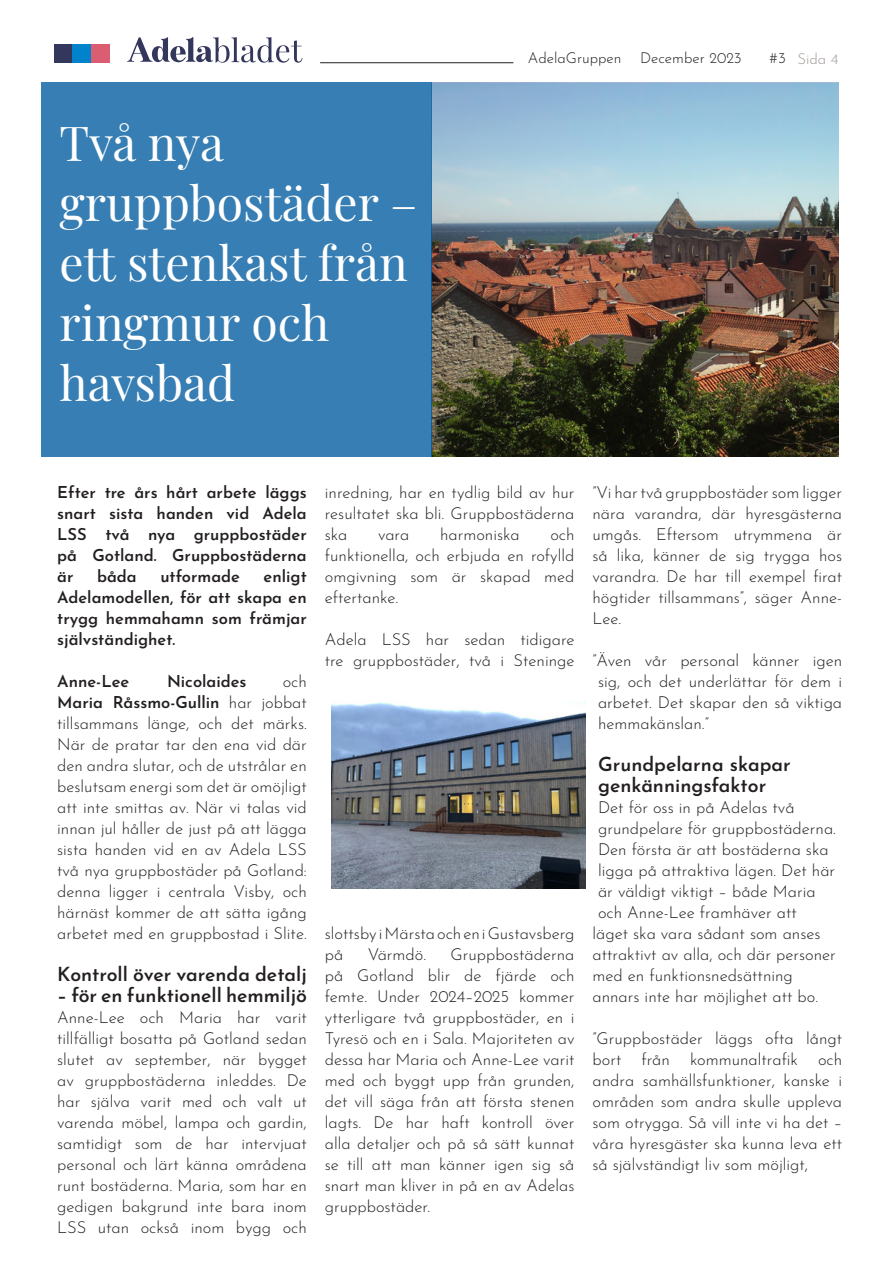
<style>
.page{position:relative;width:893px;height:1263px;background:#fff}
.page>*{position:absolute;margin:0;border:0;box-sizing:border-box;transform-origin:0 0}
.t1{font:48px/60px "Playfair Display";color:#fff}
.t2{font:600 19.5px/21px "Josefin Sans";color:#231f20}
.t3{font:100 16.5px/21px "Josefin Sans";color:#231f20;text-align:justify}
.t4{font:600 16.5px/21px "Josefin Sans";color:#231f20;text-align:justify}
.t5{font:100 15px "Josefin Sans";color:#231f20}
.t6{font:100 15px "Josefin Sans";color:#9f9894}
.s1{color:#231f20}
.s2{font-weight:600}
</style>
<div class="page">
<div style="left:91px;top:45px;width:19px;height:18px;background:#da5d72"></div>
<div style="left:54px;top:45px;width:19px;height:18px;background:#34375c"></div>
<div style="left:73px;top:45px;width:18px;height:18px;background:#0083ca"></div>
<svg style="left:127px;top:37px;width:175px;height:26px"></svg>
<hr style="left:320px;top:62px;width:193px;height:1px;background:#231f20">
<img style="left:331px;top:701px;width:254px;height:187px">
<img style="left:432px;top:83px;width:407px;height:374px">
<div style="left:41px;top:83px;width:391px;height:374px;background:#367eb3"></div>
<p class="t1" style="left:60px;top:109px;width:359px">Två nya gruppbostäder – ett stenkast från ringmur och havsbad</p>
<p class="t5" style="left:528px;top:47px;width:215px">AdelaGruppen December 2023</p>
<p class="t6" style="left:769px;top:47px;width:71px"><span class="s1">#3</span> Sida 4</p>
<p class="t4" style="left:57px;top:480px;width:251px">Efter tre års hårt arbete läggs snart sista handen vid Adela LSS två nya gruppbostäder på Gotland. Gruppbostäderna är</p>
<p class="t4" style="left:57px;top:564px;width:251px;text-indent:206px">enligt Adelamodellen, för att skapa en trygg hemmahamn som främjar självständighet.</p>
<p class="t4" style="left:57px;top:669px;width:74px">Anne-Lee</p>
<p class="t4" style="left:167px;top:669px;width:81px">Nicolaides</p>
<p class="t4" style="left:97px;top:564px;width:41px">båda</p>
<p class="t4" style="left:160px;top:564px;width:81px">utformade</p>
<p class="t3" style="left:57px;top:669px;width:251px;text-indent:225px">och <span class="s2">Maria Råssmo-Gullin</span> har jobbat tillsammans länge, och det märks.<br>När de pratar tar den ena vid där den andra slutar, och de utstrålar en beslutsam energi som det är omöjligt att inte smittas av. När vi talas vid innan jul håller de just på att lägga sista handen vid en av Adela LSS två nya gruppbostäder på Gotland: denna ligger i centrala Visby, och härnäst kommer de att sätta igång arbetet med en gruppbostad i Slite.</p>
<p class="t2" style="left:57px;top:962px;width:251px">Kontroll över varenda detalj</p>
<p class="t2" style="left:57px;top:983px;width:251px">– för en funktionell hemmiljö</p>
<p class="t3" style="left:57px;top:1005px;width:251px">Anne-Lee och Maria har varit tillfälligt bosatta på Gotland sedan slutet av september, när bygget av gruppbostäderna inleddes. De har själva varit med och valt ut varenda möbel, lampa och gardin, samtidigt som de har intervjuat personal och lärt känna områdena runt bostäderna. Maria, som har en gedigen bakgrund inte bara inom LSS utan också inom bygg och</p>
<p class="t3" style="left:325px;top:480px;width:251px">inredning, har en tydlig bild av hur resultatet ska bli. Gruppbostäderna ska</p>
<p class="t3" style="left:325px;top:522px;width:251px;text-indent:225px">och funktionella, och erbjuda en rofylld omgivning som är skapad med eftertanke.</p>
<p class="t3" style="left:325px;top:627px;width:251px">Adela LSS har sedan tidigare tre gruppbostäder, två i Steninge</p>
<p class="t3" style="left:378px;top:522px;width:33px">vara</p>
<p class="t3" style="left:440px;top:522px;width:81px">harmoniska</p>
<p class="t3" style="left:325px;top:921px;width:251px">slottsby i Märsta och en i Gustavsberg på</p>
<p class="t3" style="left:325px;top:942px;width:251px;text-indent:126px">Gruppbostäderna på Gotland blir de fjärde och femte. Under 2024–2025 kommer ytterligare två gruppbostäder, en i Tyresö och en i Sala. Majoriteten av dessa har Maria och Anne-Lee varit med och byggt upp från grunden, det vill säga från att första stenen lagts. De har haft kontroll över alla detaljer och på så sätt kunnat se till att man känner igen sig så snart man kliver in på en av Adelas gruppbostäder.</p>
<p class="t3" style="left:368px;top:942px;width:60px">Värmdö.</p>
<p class="t3" style="left:592px;top:480px;width:251px">”Vi har två gruppbostäder som ligger nära varandra, där hyresgästerna umgås. Eftersom utrymmena är så lika, känner de sig trygga hos varandra. De har till exempel firat högtider tillsammans”, säger Anne-Lee.</p>
<p class="t3" style="left:598px;top:648px;width:246px;text-indent:-6px">”Även vår personal känner igen sig, och det underlättar för dem i arbetet. Det skapar den så viktiga hemmakänslan.”</p>
<p class="t2" style="left:598px;top:752px;width:194px">Grundpelarna skapar genkänningsfaktor</p>
<p class="t3" style="left:598px;top:795px;width:198px">Det för oss in på Adelas två</p>
<p class="t3" style="left:598px;top:816px;width:239px">grundpelare för gruppbostäderna.</p>
<p class="t3" style="left:598px;top:837px;width:232px">Den första är att bostäderna ska</p>
<p class="t3" style="left:598px;top:858px;width:239px">ligga på attraktiva lägen. Det här</p>
<p class="t3" style="left:598px;top:879px;width:219px">är väldigt viktigt – både Maria</p>
<p class="t3" style="left:598px;top:900px;width:200px">och Anne-Lee framhäver att</p>
<p class="t3" style="left:592px;top:921px;width:230px">läget ska vara sådant som anses</p>
<p class="t3" style="left:592px;top:942px;width:245px">attraktivt av alla, och där personer</p>
<p class="t3" style="left:592px;top:963px;width:202px">med en funktionsnedsättning</p>
<p class="t3" style="left:592px;top:984px;width:227px">annars inte har möjlighet att bo.</p>
<p class="t3" style="left:592px;top:1026px;width:251px">”Gruppbostäder läggs ofta långt bort från kommunaltrafik och andra samhällsfunktioner, kanske i områden som andra skulle uppleva som otrygga. Så vill inte vi ha det – våra hyresgäster ska kunna leva ett så självständigt liv som möjligt,</p>
</div>
